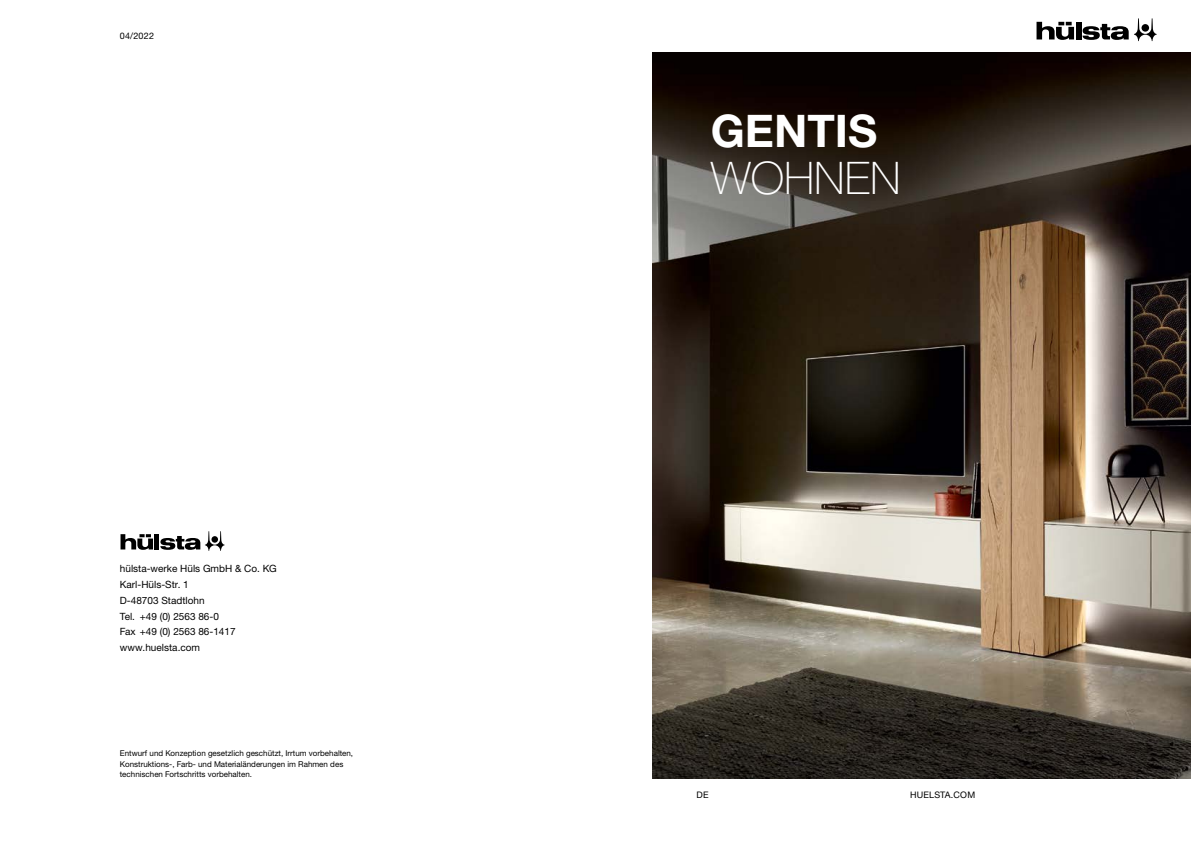
<style>
.page{position:relative;width:1191px;height:842px;background:#fff}
.page>*{position:absolute;margin:0;border:0;box-sizing:border-box;transform-origin:0 0}
.t1{font:700 45px "Helvetica Neue LTW1 G";color:#fff}
.t2{font:100 45px "Helvetica Neue LTW1 G";color:#fff}
.t3{font:10px/15.8px "Helvetica Neue LTW1 G";color:#000}
.t4{font:9px "Helvetica Neue LTW1 G";letter-spacing:.02em;color:#000}
.t5{font:8px/10.5px "Helvetica Neue LTW1 G";color:#000}
</style>
<div class="page">
<svg style="left:1036px;top:22px;width:38px;height:18px"></svg>
<div style="left:1075px;top:22px;width:6px;height:17px;background:#000"></div>
<svg style="left:1082px;top:24px;width:46px;height:16px"></svg>
<svg style="left:1134px;top:18px;width:22px;height:23px"></svg>
<svg style="left:120px;top:534px;width:33px;height:16px"></svg>
<div style="left:154px;top:534px;width:5px;height:15px;background:#000"></div>
<svg style="left:160px;top:531px;width:65px;height:20px"></svg>
<img style="left:652px;top:52px;width:539px;height:726px">
<p class="t4" style="left:120px;top:31px;width:36px">04/2022</p>
<p class="t3" style="left:120px;top:561px;width:158px">hülsta-werke Hüls GmbH &amp; Co. KG<br>Karl-Hüls-Str. 1<br>D-48703 Stadtlohn<br>Tel. +49 (0) 2563 86-0<br>Fax +49 (0) 2563 86-1417 www.huelsta.com</p>
<p class="t5" style="left:120px;top:748px;width:235px">Entwurf und Konzeption gesetzlich geschützt, Irrtum vorbehalten,<br>Konstruktions-, Farb- und Materialänderungen im Rahmen des technischen Fortschritts vorbehalten.</p>
<h1 class="t1" style="left:710px;top:103px;width:168px">GENTIS</h1>
<h1 class="t2" style="left:710px;top:151px;width:191px">WOHNEN</h1>
<p class="t4" style="left:696px;top:790px;width:14px">DE</p>
<p class="t4" style="left:910px;top:789px;width:66px">HUELSTA.COM</p>
</div>
